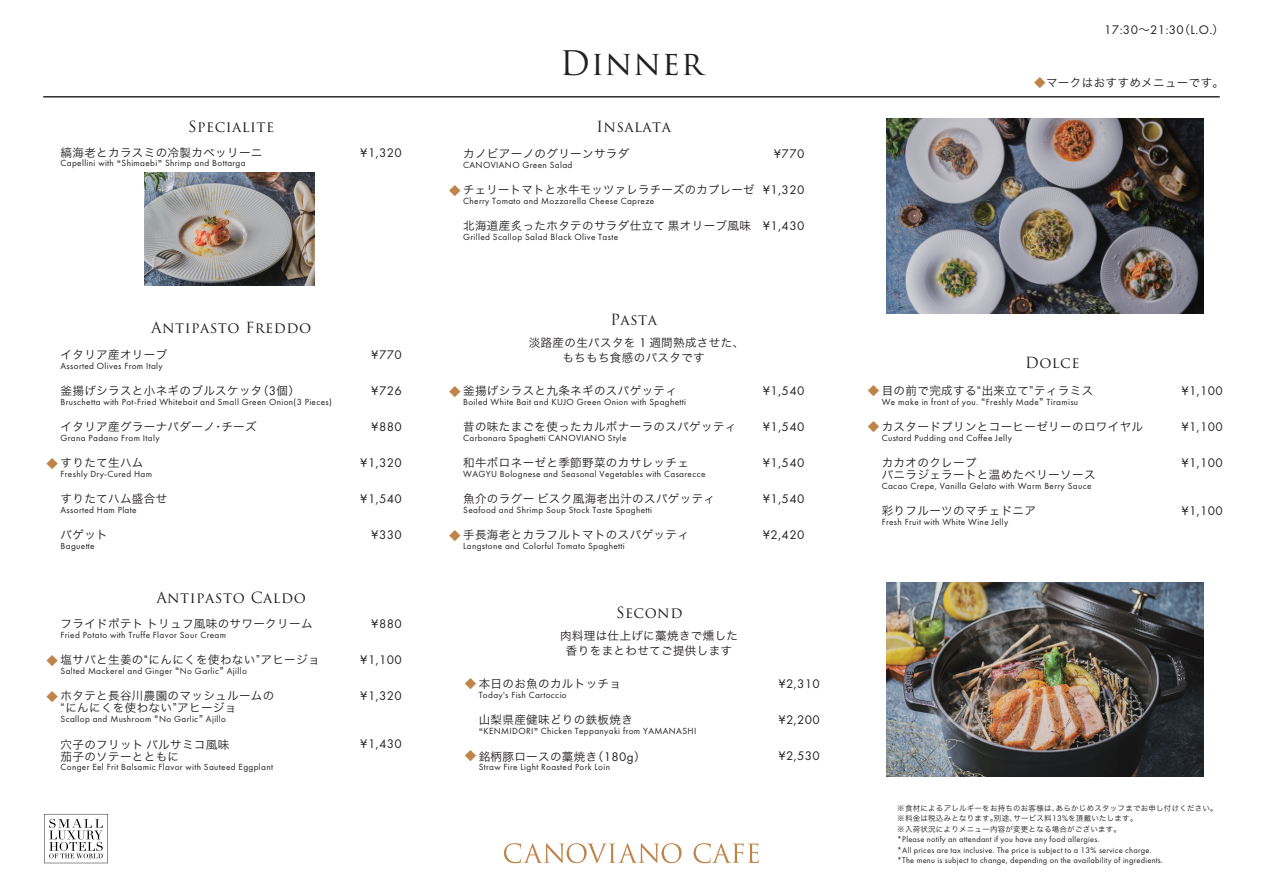
<style>
.page{position:relative;width:1263px;height:893px;background:#fff}
.page>*{position:absolute;margin:0;border:0;box-sizing:border-box;transform-origin:0 0}
.t1{font:33px "Trajan Pro 3";letter-spacing:.03em;color:#231f20}
.t2{font:15px "Trajan Pro 3";letter-spacing:.03em;color:#231f20}
.t3{font:12.9px "Futura PT";letter-spacing:.025em;color:#231f20}
.t4{font:11.55px/12px "Hira Kaku Pro W3";letter-spacing:.03em;color:#231f20}
.t5{font:11.55px "Hira Kaku Pro W3";color:#be854b}
.t6{font:9.3px "Futura PT";letter-spacing:.035em;color:#231f20}
.t7{font:8.4px/10.5px "Futura PT";letter-spacing:.025em;color:#231f20}
.t8{font:7.5px/10.5px "Hira Kaku Pro W3";letter-spacing:.03em;color:#231f20}
.s1{font-family:"Hira Kaku Pro W3";font-size:11.55px}
.s2{font-family:"Futura PT";font-size:12.9px}
.s3{color:#be854b}
.s4{font-family:"Futura PT";font-size:8.4px}
</style>
<div class="page">
<svg style="left:44px;top:814px;width:64px;height:49px"></svg>
<svg style="left:693px;top:843px;width:66px;height:20px"></svg>
<svg style="left:504px;top:843px;width:178px;height:20px"></svg>
<hr style="left:43px;top:97px;width:1177px;height:1px;background:#231f20">
<img style="left:144px;top:172px;width:170px;height:113px">
<img style="left:887px;top:119px;width:317px;height:194px">
<img style="left:887px;top:582px;width:317px;height:195px">
<h2 class="t2" style="left:188px;top:116px;width:88px">Specialite</h2>
<p class="t4" style="left:61px;top:146px;width:203px">縞海老とカラスミの冷製カペッリーニ</p>
<p class="t6" style="left:61px;top:158px;width:187px">Capellini with <span class="s1">“</span>Shimaebi<span class="s1">”</span> Shrimp and Bottarga</p>
<h3 class="t3" style="left:360px;top:145px;width:43px">¥1,320</h3>
<h2 class="t2" style="left:151px;top:317px;width:162px">Antipasto Freddo</h2>
<p class="t4" style="left:61px;top:348px;width:108px">イタリア産オリーブ</p>
<p class="t6" style="left:61px;top:360px;width:104px">Assorted Olives From Italy</p>
<p class="t4" style="left:61px;top:384px;width:241px">釜揚げシラスと小ネギのブルスケッタ（<span class="s2">3</span>個）</p>
<p class="t6" style="left:61px;top:396px;width:273px">Bruschetta with Pot-Fried Whitebait and Small Green Onion(3 Pieces)</p>
<p class="t4" style="left:61px;top:420px;width:198px">イタリア産グラーナパダーノ・チーズ</p>
<p class="t6" style="left:61px;top:432px;width:101px">Grana Padano From Italy</p>
<p class="t4" style="left:61px;top:456px;width:84px">すりたて生ハム</p>
<p class="t6" style="left:61px;top:468px;width:93px">Freshly Dry-Cured Ham</p>
<p class="t4" style="left:61px;top:492px;width:108px">すりたてハム盛合せ</p>
<p class="t6" style="left:61px;top:504px;width:78px">Assorted Ham Plate</p>
<p class="t4" style="left:61px;top:528px;width:49px">バゲット</p>
<p class="t6" style="left:61px;top:540px;width:36px">Baguette</p>
<p class="t5" style="left:47px;top:454px;width:13px">◆</p>
<h2 class="t2" style="left:156px;top:587px;width:151px">Antipasto Caldo</h2>
<p class="t4" style="left:61px;top:617px;width:253px">フライドポテトトリュフ風味のサワークリーム</p>
<p class="t6" style="left:61px;top:630px;width:167px">Fried Potato with Truffe Flavor Sour Cream</p>
<p class="t4" style="left:47px;top:653px;width:275px"><span class="s3">◆</span> 塩サバと生姜の“にんにくを使わない”アヒージョ</p>
<p class="t6" style="left:61px;top:666px;width:188px">Salted Mackerel and Ginger <span class="s1">“</span>No Garlic<span class="s1">”</span> Ajillo</p>
<p class="t4" style="left:61px;top:689px;width:215px;text-indent:-14px"><span class="s3">◆</span> ホタテと長谷川農園のマッシュルームの“にんにくを使わない”アヒージョ</p>
<p class="t6" style="left:61px;top:714px;width:167px">Scallop and Mushroom <span class="s1">“</span>No Garlic<span class="s1">”</span> Ajillo</p>
<p class="t4" style="left:61px;top:737px;width:170px">穴子のフリットバルサミコ風味茄子のソテーとともに</p>
<p class="t6" style="left:61px;top:762px;width:214px">Conger Eel Frit Balsamic Flavor with Sauteed Eggplant</p>
<h3 class="t3" style="left:371px;top:347px;width:32px">¥770</h3>
<h3 class="t3" style="left:371px;top:383px;width:32px">¥726</h3>
<h3 class="t3" style="left:371px;top:419px;width:32px">¥880</h3>
<h3 class="t3" style="left:360px;top:455px;width:43px">¥1,320</h3>
<h3 class="t3" style="left:360px;top:491px;width:43px">¥1,540</h3>
<h3 class="t3" style="left:371px;top:527px;width:32px">¥330</h3>
<h3 class="t3" style="left:371px;top:616px;width:32px">¥880</h3>
<h3 class="t3" style="left:360px;top:652px;width:43px">¥1,100</h3>
<h3 class="t3" style="left:360px;top:688px;width:43px">¥1,320</h3>
<h3 class="t3" style="left:360px;top:736px;width:43px">¥1,430</h3>
<h1 class="t1" style="left:560px;top:40px;width:145px">Dinner</h1>
<h2 class="t2" style="left:596px;top:116px;width:76px">Insalata</h2>
<p class="t4" style="left:463px;top:147px;width:168px">カノビアーノのグリーンサラダ</p>
<p class="t6" style="left:463px;top:159px;width:111px">CANOVIANO Green Salad</p>
<p class="t4" style="left:449px;top:183px;width:306px"><span class="s3">◆</span>チェリートマトと水牛モッツァレラチーズのカプレーゼ</p>
<p class="t6" style="left:463px;top:195px;width:193px">Cherry Tomato and Mozzarella Cheese Capreze</p>
<p class="t4" style="left:463px;top:219px;width:289px">北海道産炙ったホタテのサラダ仕立て黒オリーブ風味</p>
<p class="t6" style="left:463px;top:231px;width:156px">Grilled Scallop Salad Black Olive Taste</p>
<h3 class="t3" style="left:774px;top:146px;width:32px">¥770</h3>
<h3 class="t3" style="left:763px;top:182px;width:43px">¥1,320</h3>
<h3 class="t3" style="left:763px;top:218px;width:43px">¥1,430</h3>
<h2 class="t2" style="left:610px;top:309px;width:48px">Pasta</h2>
<p class="t4" style="left:529px;top:334px;width:217px;line-height:15px;text-align:center">淡路産の生パスタを <span class="s2">1</span> 週間熟成させた、もちもち食感のパスタです</p>
<p class="t4" style="left:449px;top:384px;width:229px"><span class="s3">◆</span>釜揚げシラスと九条ネギのスパゲッティ</p>
<p class="t6" style="left:463px;top:396px;width:225px">Boiled White Bait and KUJO Green Onion with Spaghetti</p>
<p class="t4" style="left:463px;top:420px;width:275px">昔の味たまごを使ったカルボナーラのスパゲッティ</p>
<p class="t6" style="left:463px;top:432px;width:165px">Carbonara Spaghetti CANOVIANO Style</p>
<p class="t4" style="left:463px;top:456px;width:227px">和牛ボロネーゼと季節野菜のカサレッチェ</p>
<p class="t6" style="left:463px;top:468px;width:244px">WAGYU Bolognese and Seasonal Vegetables with Casarecce</p>
<p class="t4" style="left:463px;top:492px;width:253px">魚介のラグービスク風海老出汁のスパゲッティ</p>
<p class="t6" style="left:463px;top:504px;width:190px">Seafood and Shrimp Soup Stock Taste Spaghetti</p>
<p class="t6" style="left:463px;top:540px;width:163px">Langstone and Colorful Tomato Spaghetti</p>
<p class="t4" style="left:449px;top:528px;width:241px"><span class="s3">◆</span>手長海老とカラフルトマトのスパゲッティ</p>
<h2 class="t2" style="left:616px;top:602px;width:68px">Second</h2>
<p class="t4" style="left:560px;top:628px;width:180px;line-height:15px;text-align:center">肉料理は仕上げに藁焼きで燻した香りをまとわせてご提供します</p>
<p class="t4" style="left:465px;top:677px;width:158px"><span class="s3">◆</span>本日のお魚のカルトッチョ</p>
<p class="t6" style="left:479px;top:690px;width:90px">Today's Fish Cartoccio</p>
<p class="t4" style="left:479px;top:713px;width:156px">山梨県産健味どりの鉄板焼き</p>
<p class="t6" style="left:479px;top:726px;width:219px"><span class="s1">“</span>KENMIDORI<span class="s1">”</span> Chicken Teppanyaki from YAMANASHI</p>
<p class="t6" style="left:479px;top:762px;width:133px">Straw Fire Light Roasted Pork Loin</p>
<p class="t4" style="left:465px;top:749px;width:182px"><span class="s3">◆</span> 銘柄豚ロースの藁焼き（<span class="s2">180g</span>）</p>
<h3 class="t3" style="left:763px;top:383px;width:43px">¥1,540</h3>
<h3 class="t3" style="left:763px;top:419px;width:43px">¥1,540</h3>
<h3 class="t3" style="left:763px;top:455px;width:43px">¥1,540</h3>
<h3 class="t3" style="left:763px;top:491px;width:43px">¥1,540</h3>
<h3 class="t3" style="left:763px;top:527px;width:43px">¥2,420</h3>
<h3 class="t3" style="left:778px;top:676px;width:43px">¥2,310</h3>
<h3 class="t3" style="left:778px;top:712px;width:43px">¥2,200</h3>
<h3 class="t3" style="left:778px;top:748px;width:43px">¥2,530</h3>
<h3 class="t3" style="left:1104px;top:22px;width:121px">17:30<span class="s1">～</span>21:30<span class="s1">（</span>L.O.<span class="s1">）</span></h3>
<p class="t4" style="left:1034px;top:76px;width:191px"><span class="s3">◆</span>マークはおすすめメニューです。</p>
<h2 class="t2" style="left:1025px;top:352px;width:56px">Dolce</h2>
<p class="t6" style="left:882px;top:396px;width:198px">We make in front of you. <span class="s1">“</span>Freshly Made<span class="s1">”</span> Tiramisu</p>
<p class="t6" style="left:882px;top:432px;width:132px">Custard Pudding and Coffee Jelly</p>
<p class="t4" style="left:882px;top:456px;width:215px">カカオのクレープ<br>バニラジェラートと温めたベリーソース</p>
<p class="t6" style="left:882px;top:480px;width:211px">Cacao Crepe, Vanilla Gelato with Warm Berry Sauce</p>
<p class="t4" style="left:882px;top:504px;width:156px">彩りフルーツのマチェドニア</p>
<p class="t6" style="left:882px;top:516px;width:128px">Fresh Fruit with White Wine Jelly</p>
<p class="t4" style="left:868px;top:384px;width:227px"><span class="s3">◆</span> 目の前で完成する“出来立て”ティラミス</p>
<p class="t4" style="left:868px;top:420px;width:277px"><span class="s3">◆</span> カスタードプリンとコーヒーゼリーのロワイヤル</p>
<h3 class="t3" style="left:1181px;top:383px;width:43px">¥1,100</h3>
<h3 class="t3" style="left:1181px;top:419px;width:43px">¥1,100</h3>
<h3 class="t3" style="left:1181px;top:455px;width:43px">¥1,100</h3>
<h3 class="t3" style="left:1181px;top:503px;width:43px">¥1,100</h3>
<p class="t8" style="left:897px;top:802px;width:322px">※食材によるアレルギーをお持ちのお客様は、あらかじめスタッフまでお申し付けください。※料金は税込みとなります。別途、サービス料<span class="s4">13%</span>を頂戴いたします。<br>※入荷状況によりメニュー内容が変更となる場合がございます。</p>
<p class="t7" style="left:897px;top:834px;width:267px">*Please notify an attendant if you have any food allergies.<br>*All prices are tax inclusive. The price is subject to a 13% service charge. *The menu is subject to change, depending on the availability of ingredients.</p>
</div>
